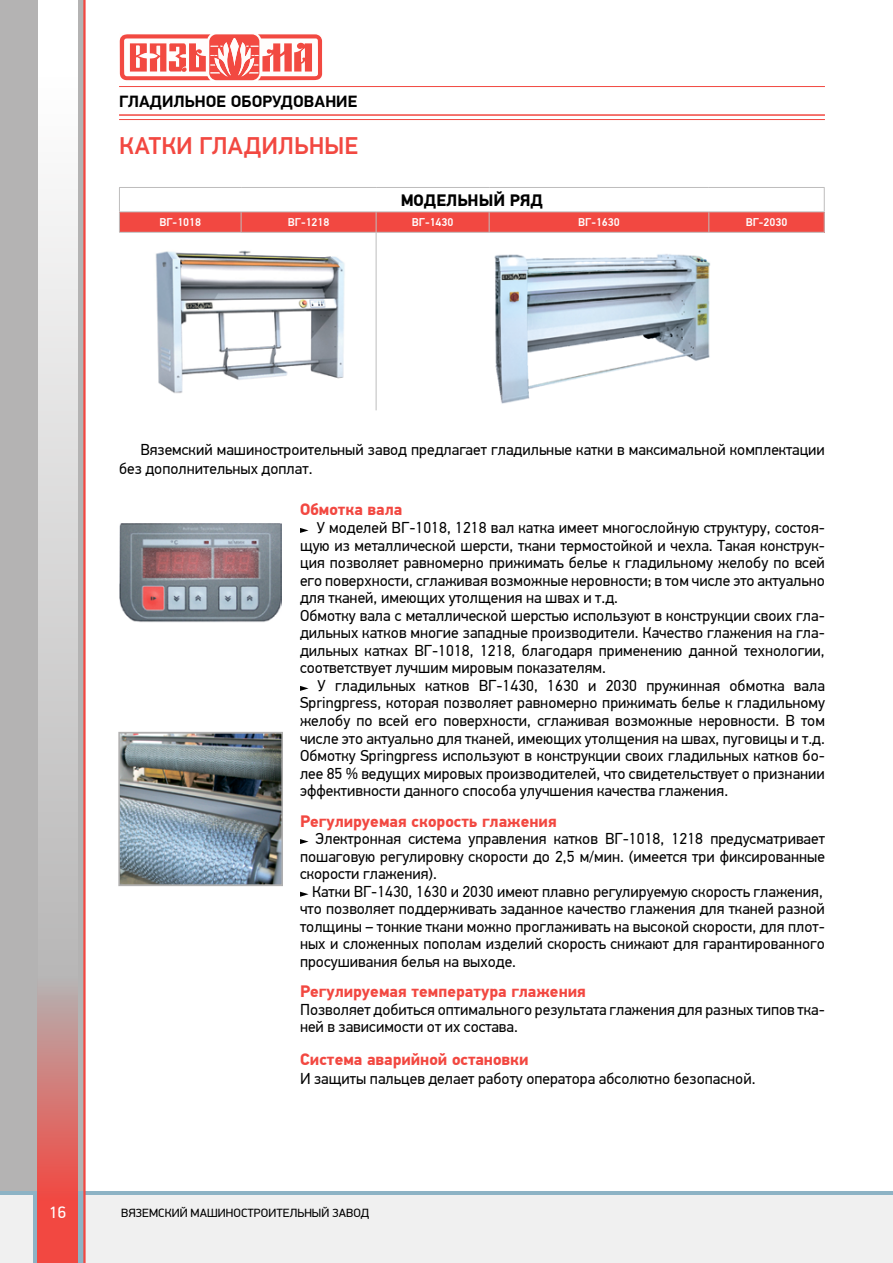
<style>
.page{position:relative;width:893px;height:1263px;background:#fff}
.page>*{position:absolute;margin:0;border:0;box-sizing:border-box;transform-origin:0 0}
.t1{font:500 24px "PF Din Text Pro";letter-spacing:.005em;color:#f24841}
.t2{font:700 16.5px "PF Din Text Pro";color:#f24841}
.t3{font:700 16.5px "PF Din Display Pro";letter-spacing:.005em;color:#000}
.t4{font:700 16.5px "PF Din Text Pro";color:#000}
.t5{font:16.5px "PF Din Display Pro";color:#fff}
.t6{font:15.75px/17.5px "PF Din Text Pro";color:#000}
.t7{font:12px "PF Din Display Pro";letter-spacing:.005em;color:#000}
.t8{font:500 11.25px "PF Din Text Pro";color:#fff}
</style>
<div class="page">
<div style="left:0;top:0;width:84px;height:1195px;background:#b4b3b3"></div>
<div style="left:0;top:1191px;width:893px;height:72px;background:#8db3c5"></div>
<hr style="left:119px;top:86px;width:706px;height:1px;background:#f24841">
<hr style="left:119px;top:119px;width:706px;height:1px;background:#f24841">
<hr style="left:119px;top:114px;width:706px;height:2px;background:#f24841">
<div style="left:84px;top:1195px;width:809px;height:68px;background:#f0f0f0"></div>
<div style="left:38px;top:0;width:40px;height:995px;background:linear-gradient(to bottom,#fff,#b6b5b5)"></div>
<div style="left:0;top:1195px;width:33px;height:68px;background:#f0f0f0"></div>
<svg style="left:38px;top:978px;width:40px;height:285px;background:#d9716d"></svg>
<hr style="left:83px;top:0;width:3px;height:1263px;background:#f24841">
<svg style="left:120px;top:34px;width:202px;height:46px"></svg>
<svg style="left:300px;top:528px;width:9px;height:5px"></svg>
<svg style="left:300px;top:686px;width:9px;height:5px"></svg>
<svg style="left:300px;top:839px;width:9px;height:5px"></svg>
<svg style="left:300px;top:892px;width:9px;height:5px"></svg>
<img style="left:120px;top:523px;width:161px;height:100px">
<div style="left:119px;top:212px;width:122px;height:20px;background:#f24841"></div>
<div style="left:241px;top:212px;width:135px;height:20px;background:#f24841"></div>
<div style="left:376px;top:212px;width:113px;height:20px;background:#f24841"></div>
<div style="left:489px;top:212px;width:220px;height:20px;background:#f24841"></div>
<div style="left:709px;top:212px;width:115px;height:20px;background:#f24841"></div>
<hr style="left:376px;top:233px;width:1px;height:177px;background:#bebdbd">
<hr style="left:119px;top:187px;width:122px;height:1px;background:#bebdbd">
<hr style="left:241px;top:187px;width:135px;height:1px;background:#bebdbd">
<hr style="left:376px;top:187px;width:113px;height:1px;background:#bebdbd">
<hr style="left:489px;top:187px;width:220px;height:1px;background:#bebdbd">
<hr style="left:709px;top:187px;width:116px;height:1px;background:#bebdbd">
<hr style="left:119px;top:211px;width:122px;height:1px;background:#bebdbd">
<svg style="left:119px;top:188px;width:1px;height:44px"></svg>
<hr style="left:241px;top:211px;width:135px;height:1px;background:#bebdbd">
<svg style="left:241px;top:212px;width:1px;height:20px"></svg>
<hr style="left:376px;top:211px;width:113px;height:1px;background:#bebdbd">
<svg style="left:376px;top:212px;width:1px;height:20px"></svg>
<hr style="left:489px;top:211px;width:220px;height:1px;background:#bebdbd">
<svg style="left:489px;top:212px;width:1px;height:20px"></svg>
<hr style="left:709px;top:211px;width:116px;height:1px;background:#bebdbd">
<svg style="left:708px;top:212px;width:1px;height:20px"></svg>
<svg style="left:824px;top:188px;width:1px;height:44px"></svg>
<hr style="left:119px;top:232px;width:122px;height:1px;background:#bebdbd">
<hr style="left:241px;top:232px;width:135px;height:1px;background:#bebdbd">
<hr style="left:376px;top:232px;width:113px;height:1px;background:#bebdbd">
<hr style="left:489px;top:232px;width:220px;height:1px;background:#bebdbd">
<hr style="left:709px;top:232px;width:116px;height:1px;background:#bebdbd">
<img style="left:121px;top:735px;width:159px;height:148px">
<div style="left:118px;top:732px;width:165px;height:154px;border:2px solid #b1b0b0"></div>
<img style="left:155px;top:250px;width:190px;height:143px">
<img style="left:494px;top:254px;width:216px;height:150px">
<p class="t3" style="left:119px;top:91px;width:240px">ГЛАДИЛЬНОЕ ОБОРУДОВАНИЕ</p>
<h1 class="t1" style="left:119px;top:131px;width:240px">КАТКИ ГЛАДИЛЬНЫЕ</h1>
<p class="t4" style="left:401px;top:190px;width:144px">МОДЕЛЬНЫЙ РЯД</p>
<p class="t8" style="left:160px;top:216px;width:43px">ВГ-1018</p>
<p class="t8" style="left:288px;top:216px;width:43px">ВГ-1218</p>
<p class="t8" style="left:412px;top:216px;width:43px">ВГ-1430</p>
<p class="t8" style="left:578px;top:216px;width:43px">ВГ-1630</p>
<p class="t8" style="left:746px;top:216px;width:43px">ВГ-2030</p>
<p class="t6" style="left:119px;top:441px;width:707px;line-height:18.9px;text-indent:21px">Вяземский машиностроительный завод предлагает гладильные катки в максимальной комплектации без дополнительных доплат.</p>
<p class="t2" style="left:300px;top:500px;width:104px">Обмотка вала</p>
<p class="t6" style="left:300px;top:519px;width:526px;text-indent:16px">У моделей ВГ-1018, 1218 вал катка имеет многослойную структуру, состоя&shy;щую из металлической шерсти, ткани термостойкой и чехла. Такая конструк&shy;ция позволяет равномерно прижимать белье к гладильному желобу по всей его поверхности, сглаживая возможные неровности; в том числе это актуально для тканей, имеющих утолщения на швах и т.д.<br>Обмотку вала с металлической шерстью используют в конструкции своих гла&shy;дильных катков многие западные производители. Качество глажения на гла&shy;дильных катках ВГ-1018, 1218, благодаря применению данной технологии, соответствует лучшим мировым показателям.</p>
<p class="t6" style="left:300px;top:677px;width:526px;text-align:justify;text-indent:17px">У гладильных катков ВГ-1430, 1630 и 2030 пружинная обмотка вала Springpress, которая позволяет равномерно прижимать белье к гладильному желобу по всей его поверхности, сглаживая возможные неровности. В том числе это актуально для тканей, имеющих утолщения на швах, пуговицы и т.д.<br>Обмотку Springpress используют в конструкции своих гладильных катков бо&shy;лее 85 % ведущих мировых производителей, что свидетельствует о признании эффективности данного способа улучшения качества глажения.</p>
<p class="t2" style="left:300px;top:811px;width:258px">Регулируемая скорость глажения</p>
<p class="t6" style="left:300px;top:830px;width:526px;text-align:justify;text-indent:16px">Электронная система управления катков ВГ-1018, 1218 предусматривает пошаговую регулировку скорости до 2,5 м/мин. (имеется три фиксированные скорости глажения).</p>
<p class="t6" style="left:300px;top:883px;width:526px;text-indent:12px">Катки ВГ-1430, 1630 и 2030 имеют плавно регулируемую скорость глажения, что позволяет поддерживать заданное качество глажения для тканей разной толщины – тонкие ткани можно проглаживать на высокой скорости, для плот&shy;ных и сложенных пополам изделий скорость снижают для гарантированного просушивания белья на выходе.</p>
<p class="t2" style="left:300px;top:981px;width:288px">Регулируемая температура глажения</p>
<p class="t6" style="left:300px;top:1001px;width:526px">Позволяет добиться оптимального результата глажения для разных типов тка&shy;ней в зависимости от их состава.</p>
<p class="t2" style="left:300px;top:1049px;width:230px">Система аварийной остановки</p>
<p class="t6" style="left:300px;top:1070px;width:457px">И защиты пальцев делает работу оператора абсолютно безопасной.</p>
<p class="t5" style="left:49px;top:1202px;width:18px">16</p>
<p class="t7" style="left:121px;top:1206px;width:249px">ВЯЗЕМСКИЙ МАШИНОСТРОИТЕЛЬНЫЙ ЗАВОД</p>
</div>
